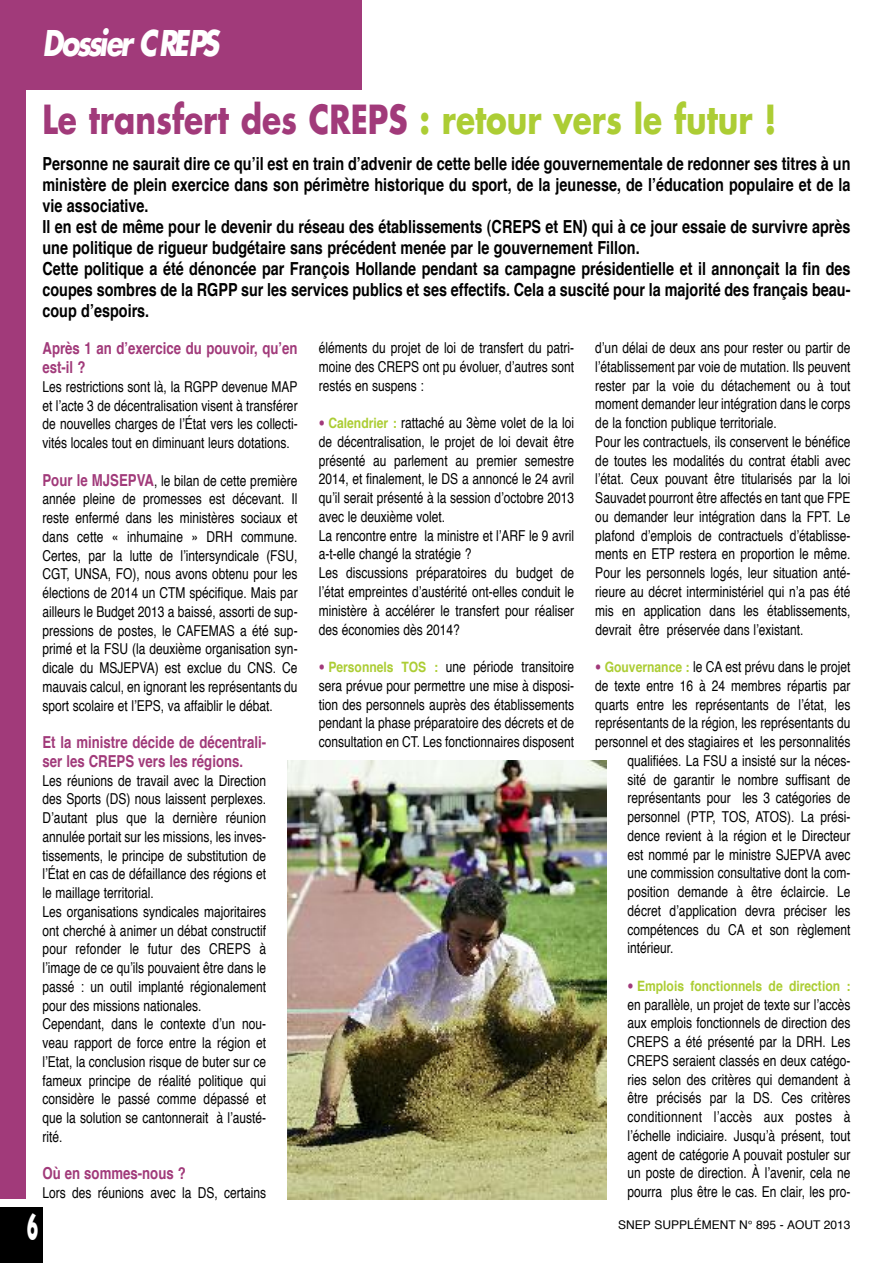
<style>
.page{position:relative;width:893px;height:1263px;background:#fff}
.page>*{position:absolute;margin:0;border:0;box-sizing:border-box;transform-origin:0 0}
.t1{font:700 39px "Futura";color:#a13a7a;scale:.8 1}
.t2{font:700 39px "Gill Sans";color:#fff;scale:.5 1}
.t3{font:italic 700 34.5px "Futura";letter-spacing:-.095em;color:#fff;scale:.8 1}
.t4{font:700 18px/21px "Helvetica";color:#000;scale:.8 1}
.t5{font:700 16.5px/18.8px "Helvetica";color:#a13a7a;scale:.8 1}
.t6{font:15px/18.8px "Helvetica";color:#000;text-align:justify;scale:.8 1}
.t7{font:700 14.25px "Helvetica";color:#accd34;scale:.85 1}
.t8{font:12px "Helvetica";color:#000}
.s1{color:#accd34}
.s2{font-weight:700;font-size:16.5px;color:#a13a7a}
.s3{font-family:"Helvetica Neue";font-weight:700;font-size:14.25px;color:#a13a7a}
.s4{font-weight:700;font-size:14.25px;color:#accd34}
.s5{font-family:"Helvetica Neue";color:#a13a7a}
</style>
<div class="page">
<div style="left:0;top:1208px;width:43px;height:55px;background:#000"></div>
<div style="left:0;top:0;width:361px;height:89px;background:#a13a7a"></div>
<img style="left:287px;top:761px;width:319px;height:438px">
<div style="left:0;top:82px;width:26px;height:1117px;background:#a13a7a"></div>
<h2 class="t3" style="left:43px;top:27px;width:222px">Dossier CREPS</h2>
<h1 class="t1" style="left:43px;top:102px;width:919px">Le transfert des CREPS <span class="s1">: retour vers le futur !</span></h1>
<p class="t4" style="left:43px;top:155px;width:1011px">Personne ne saurait dire ce qu’il est en train d’advenir de cette belle idée gouvernementale de redonner ses titres à un ministère de plein exercice dans son périmètre historique du sport, de la jeunesse, de l’éducation populaire et de la vie associative.<br>Il en est de même pour le devenir du réseau des établissements (CREPS et EN) qui à ce jour essaie de survivre après une politique de rigueur budgétaire sans précédent menée par le gouvernement Fillon.<br>Cette politique a été dénoncée par François Hollande pendant sa campagne présidentielle et il annonçait la fin des coupes sombres de la RGPP sur les services publics et ses effectifs. Cela a suscité pour la majorité des français beau&shy;coup d’espoirs.</p>
<p class="t5" style="left:43px;top:340px;width:320px">Après 1 an d’exercice du pouvoir, qu’en est-il ?</p>
<p class="t6" style="left:43px;top:378px;width:320px">Les restrictions sont là, la RGPP devenue MAP et l’acte 3 de décentralisation visent à transférer de nouvelles charges de l’État vers les collecti&shy;vités locales tout en diminuant leurs dotations.</p>
<p class="t6" style="left:43px;top:472px;width:320px"><span class="s2">Pour le MJSEPVA</span>, le bilan de cette première année pleine de promesses est décevant. Il reste enfermé dans les ministères sociaux et dans cette « inhumaine » DRH commune.<br>Certes, par la lutte de l’intersyndicale (FSU, CGT, UNSA, FO), nous avons obtenu pour les élections de 2014 un CTM spécifique. Mais par ailleurs le Budget 2013 a baissé, assorti de sup&shy;pressions de postes, le CAFEMAS a été sup&shy;primé et la FSU (la deuxième organisation syn&shy;dicale du MSJEPVA) est exclue du CNS. Ce mauvais calcul, en ignorant les représentants du sport scolaire et l’EPS, va affaiblir le débat.</p>
<p class="t5" style="left:43px;top:734px;width:281px">Et la ministre décide de décentrali&shy;ser les CREPS vers les régions.</p>
<p class="t6" style="left:42px;top:772px;width:281px;text-align:left">Les réunions de travail avec la Direction des Sports (DS) nous laissent perplexes.<br>D’autant plus que la dernière réunion annulée portait sur les missions, les inves&shy;tissements, le principe de substitution de l’État en cas de défaillance des régions et le maillage territorial.<br>Les organisations syndicales majoritaires ont cherché à animer un débat constructif pour refonder le futur des CREPS à l’image de ce qu’ils pouvaient être dans le passé : un outil implanté régionalement pour des missions nationales.<br>Cependant, dans le contexte d’un nou&shy;veau rapport de force entre la région et l’Etat, la conclusion risque de buter sur ce fameux principe de réalité politique qui considère le passé comme dépassé et que la solution se cantonnerait à l’austé&shy;rité.</p>
<p class="t5" style="left:43px;top:1165px;width:181px">Où en sommes-nous ?</p>
<p class="t6" style="left:43px;top:1185px;width:281px">Lors des réunions avec la DS, certains</p>
<p class="t6" style="left:319px;top:340px;width:320px">éléments du projet de loi de transfert du patri&shy;moine des CREPS ont pu évoluer, d’autres sont restés en suspens :</p>
<p class="t6" style="left:319px;top:415px;width:320px;text-align:left"><span class="s3">•</span> <span class="s4">Calendrier :</span> rattaché au 3ème volet de la loi de décentralisation, le projet de loi devait être présenté au parlement au premier semestre 2014, et finalement, le DS a annoncé le 24 avril qu’il serait présenté à la session d’octobre 2013 avec le deuxième volet.<br>La rencontre entre la ministre et l’ARF le 9 avril a-t-elle changé la stratégie ?<br>Les discussions préparatoires du budget de l’état empreintes d’austérité ont-elles conduit le ministère à accélérer le transfert pour réaliser des économies dès 2014?</p>
<p class="t6" style="left:319px;top:658px;width:320px"><span class="s3">•</span> <span class="s4">Personnels TOS :</span> une période transitoire sera prévue pour permettre une mise à disposi&shy;tion des personnels auprès des établissements pendant la phase préparatoire des décrets et de consultation en CT. Les fonctionnaires disposent</p>
<p class="t6" style="left:595px;top:340px;width:320px;text-align:left">d’un délai de deux ans pour rester ou partir de l’établissement par voie de mutation. Ils peuvent rester par la voie du détachement ou à tout moment demander leur intégration dans le corps de la fonction publique territoriale.<br>Pour les contractuels, ils conservent le bénéfice de toutes les modalités du contrat établi avec l’état. Ceux pouvant être titularisés par la loi Sauvadet pourront être affectés en tant que FPE ou demander leur intégration dans la FPT. Le plafond d’emplois de contractuels d’établisse&shy;ments en ETP restera en proportion le même.<br>Pour les personnels logés, leur situation anté&shy;rieure au décret interministériel qui n’a pas été mis en application dans les établissements, devrait être préservée dans l’existant.</p>
<p class="t6" style="left:595px;top:658px;width:320px"><span class="s3">•</span> <span class="s4">Gouvernance :</span> le CA est prévu dans le projet</p>
<p class="t6" style="left:595px;top:677px;width:320px">de texte entre 16 à 24 membres répartis par</p>
<p class="t6" style="left:595px;top:696px;width:320px">quarts entre les représentants de l’état, les</p>
<p class="t6" style="left:595px;top:715px;width:320px">représentants de la région, les représentants du</p>
<p class="t6" style="left:595px;top:733px;width:320px">personnel et des stagiaires et les personnalités</p>
<p class="t6" style="left:628px;top:752px;width:280px">qualifiées. La FSU a insisté sur la néces-</p>
<p class="t6" style="left:628px;top:771px;width:280px">sité de garantir le nombre suffisant de</p>
<p class="t6" style="left:628px;top:790px;width:280px">représentants pour les 3 catégories de</p>
<p class="t6" style="left:628px;top:808px;width:280px">personnel (PTP, TOS, ATOS). La prési-</p>
<p class="t6" style="left:628px;top:827px;width:280px">dence revient à la région et le Directeur</p>
<p class="t6" style="left:628px;top:846px;width:280px">est nommé par le ministre SJEPVA avec</p>
<p class="t6" style="left:628px;top:865px;width:280px">une commission consultative dont la com-</p>
<p class="t6" style="left:628px;top:883px;width:280px">position demande à être éclaircie. Le</p>
<p class="t6" style="left:628px;top:902px;width:280px">décret d’application devra préciser les</p>
<p class="t6" style="left:628px;top:921px;width:280px">compétences du CA et son règlement</p>
<p class="t6" style="left:628px;top:940px;width:59px">intérieur.</p>
<p class="t7" style="left:628px;top:980px;width:264px"><span class="s5">•</span> Emplois fonctionnels de direction :</p>
<p class="t6" style="left:628px;top:996px;width:280px">en parallèle, un projet de texte sur l’accès aux emplois fonctionnels de direction des CREPS a été présenté par la DRH. Les CREPS seraient classés en deux catégo&shy;ries selon des critères qui demandent à être précisés par la DS. Ces critères conditionnent l’accès aux postes à l’échelle indiciaire. Jusqu’à présent, tout agent de catégorie A pouvait postuler sur un poste de direction. À l’avenir, cela ne pourra plus être le cas. En clair, les pro-</p>
<h1 class="t2" style="left:27px;top:1204px;width:25px">6</h1>
<p class="t8" style="left:618px;top:1220px;width:234px">SNEP SUPPLÉMENT N° 895 - AOUT 2013</p>
</div>
